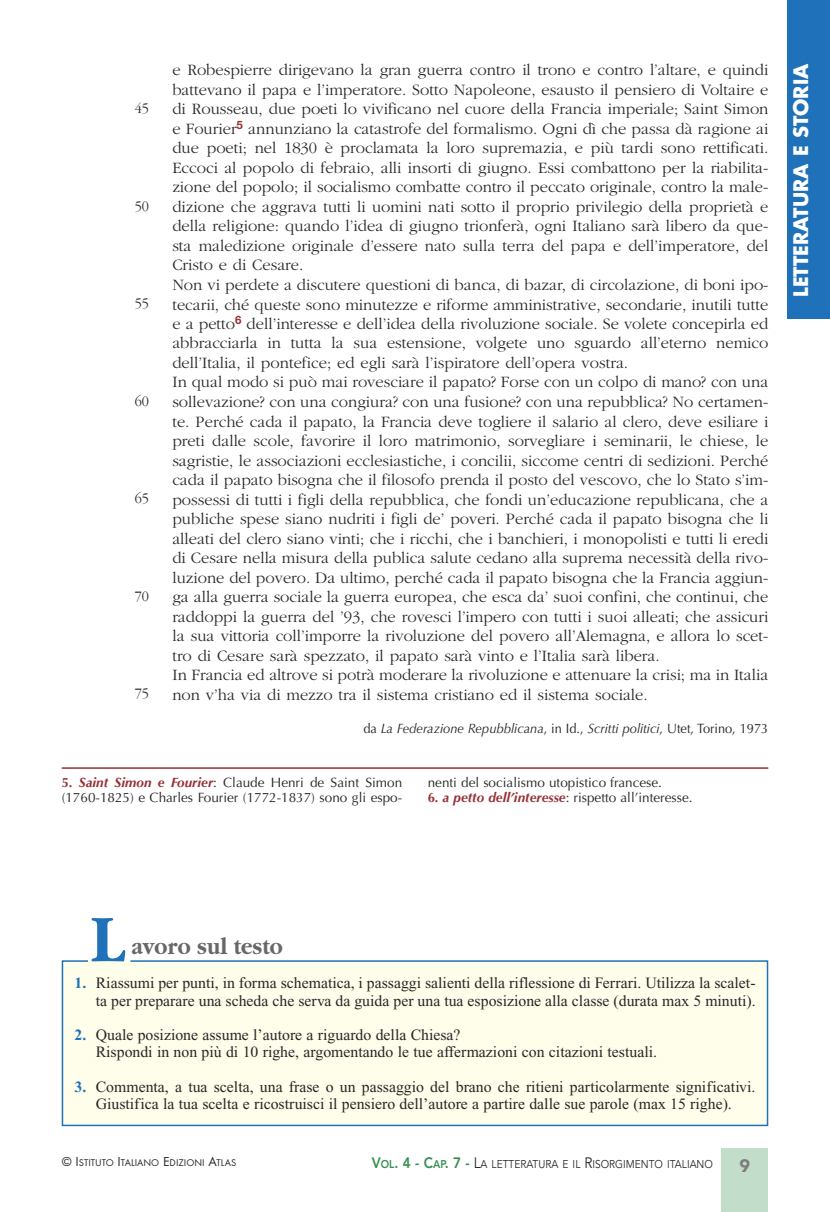
<style>
.page{position:relative;width:830px;height:1212px;background:#fff}
.page>*{position:absolute;margin:0;border:0;box-sizing:border-box;transform-origin:0 0}
.t1{font:700 69.15px "Garamond";color:#1f71b9;scale:.9 1}
.t2{font:700 24px "Garamond";color:#686768;scale:.9 1}
.t3{font:700 19.5px "Futura";color:#fff}
.t4{font:900 18px "Avenir";color:#7d7d7d}
.t5{font:300 16.5px/19.5px "Garamond";color:#272627}
.t6{font:15.75px/17.2px "Times New Roman";color:#272627;text-align:right}
.t7{font:300 15px "Garamond";color:#272627;scale:.95 1}
.t8{font:13.5px/15px "Optima";color:#272627}
.t9{font:italic 13.5px "Optima";color:#272627;scale:.95 1}
.t10{font:11.25px "Avenir";color:#272627;scale:.9 1}
.t11{font:10.2px "Futura T";color:#272627}
.s1{font-style:normal}
.s2{font-weight:700;color:#973035}
.s3{font-weight:700;font-style:italic;color:#973035}
.s4{font-weight:700;color:#1f71b9}
.s5{font-size:13.5px}
.s6{font-weight:800;font-size:15px;color:#388f52}
.s7{font-weight:800;color:#388f52}
.s8{font-size:15px}
</style>
<div class="page">
<div style="left:787px;top:0;width:42px;height:319px;background:#1f71b9"></div>
<div style="left:721px;top:1148px;width:46px;height:64px;background:#c3ddcb"></div>
<hr style="left:62px;top:767px;width:705px;height:2px;background:#973035">
<div style="left:61px;top:960px;width:707px;height:167px;background:#fffeea"></div>
<p class="t7" style="left:135px;top:99px;width:16px">45</p>
<p class="t7" style="left:135px;top:197px;width:16px">50</p>
<p class="t7" style="left:135px;top:294px;width:16px">55</p>
<p class="t7" style="left:135px;top:392px;width:16px">60</p>
<p class="t7" style="left:135px;top:489px;width:16px">65</p>
<p class="t7" style="left:135px;top:587px;width:16px">70</p>
<p class="t7" style="left:135px;top:684px;width:16px">75</p>
<p class="t5" style="left:172px;top:60px;width:597px">e Robespierre dirigevano la gran guerra contro il trono e contro l’altare, e quindi battevano il papa e l’imperatore. Sotto Napoleone, esausto il pensiero di Voltaire e di Rousseau, due poeti lo vivificano nel cuore della Francia imperiale; Saint Simon e Fourier<sup>5</sup> annunziano la catastrofe del formalismo. Ogni dì che passa dà ragione ai due poeti; nel 1830 è proclamata la loro supremazia, e più tardi sono rettificati.<br>Eccoci al popolo di febraio, alli insorti di giugno. Essi combattono per la riabilita&shy;zione del popolo; il socialismo combatte contro il peccato originale, contro la male&shy;dizione che aggrava tutti li uomini nati sotto il proprio privilegio della proprietà e della religione: quando l’idea di giugno trionferà, ogni Italiano sarà libero da que&shy;sta maledizione originale d’essere nato sulla terra del papa e dell’imperatore, del Cristo e di Cesare.<br>Non vi perdete a discutere questioni di banca, di bazar, di circolazione, di boni ipo&shy;tecarii, ché queste sono minutezze e riforme amministrative, secondarie, inutili tutte e a petto<sup>6</sup> dell’interesse e dell’idea della rivoluzione sociale. Se volete concepirla ed abbracciarla in tutta la sua estensione, volgete uno sguardo all’eterno nemico dell’Italia, il pontefice; ed egli sarà l’ispiratore dell’opera vostra.<br>In qual modo si può mai rovesciare il papato? Forse con un colpo di mano? con una sollevazione? con una congiura? con una fusione? con una repubblica? No certamen&shy;te. Perché cada il papato, la Francia deve togliere il salario al clero, deve esiliare i preti dalle scole, favorire il loro matrimonio, sorvegliare i seminarii, le chiese, le sagristie, le associazioni ecclesiastiche, i concilii, siccome centri di sedizioni. Perché cada il papato bisogna che il filosofo prenda il posto del vescovo, che lo Stato s’im&shy;possessi di tutti i figli della repubblica, che fondi un’educazione republicana, che a publiche spese siano nudriti i figli de’ poveri. Perché cada il papato bisogna che li alleati del clero siano vinti; che i ricchi, che i banchieri, i monopolisti e tutti li eredi di Cesare nella misura della publica salute cedano alla suprema necessità della rivo&shy;luzione del povero. Da ultimo, perché cada il papato bisogna che la Francia aggiun&shy;ga alla guerra sociale la guerra europea, che esca da’ suoi confini, che continui, che raddoppi la guerra del ’93, che rovesci l’impero con tutti i suoi alleati; che assicuri la sua vittoria coll’imporre la rivoluzione del povero all’Alemagna, e allora lo scet&shy;tro di Cesare sarà spezzato, il papato sarà vinto e l’Italia sarà libera.<br>In Francia ed altrove si potrà moderare la rivoluzione e attenuare la crisi; ma in Italia non v’ha via di mezzo tra il sistema cristiano ed il sistema sociale.</p>
<p class="t9" style="left:363px;top:722px;width:427px"><span class="s1">da</span> La Federazione Repubblicana<span class="s1">, in Id.,</span> Scritti politici<span class="s1">, Utet, Torino, 1973</span></p>
<p class="t8" style="left:62px;top:776px;width:342px"><span class="s2">5.</span> <span class="s3">Saint Simon e Fourier</span>: Claude Henri de Saint Simon (1760-1825) e Charles Fourier (1772-1837) sono gli espo-</p>
<p class="t8" style="left:427px;top:776px;width:235px">nenti del socialismo utopistico francese.</p>
<p class="t8" style="left:427px;top:791px;width:266px"><span class="s2">6.</span> <span class="s3">a petto dell’interesse</span>: rispetto all’interesse.</p>
<p class="t3" style="left:791px;top:297px;width:235px;rotate:-90deg">LETTERATURA E STORIA</p>
<h1 class="t1" style="left:91px;top:897px;width:39px">L</h1>
<h2 class="t2" style="left:131px;top:932px;width:169px">avoro sul testo</h2>
<p class="t6" style="left:74px;top:976px;width:682px"><span class="s4">1.</span> Riassumi per punti, in forma schematica, i passaggi salienti della riflessione di Ferrari. Utilizza la scalet&shy;ta per preparare una scheda che serva da guida per una tua esposizione alla classe (durata max 5 minuti).</p>
<p class="t6" style="left:96px;top:1027px;width:562px;text-align:left;text-indent:-21px"><span class="s4">2.</span> Quale posizione assume l’autore a riguardo della Chiesa?<br>Rispondi in non più di 10 righe, argomentando le tue affermazioni con citazioni testuali.</p>
<p class="t6" style="left:74px;top:1079px;width:682px;text-align:center"><span class="s4">3.</span> Commenta, a tua scelta, una frase o un passaggio del brano che ritieni particolarmente significativi.<br>Giustifica la tua scelta e ricostruisci il pensiero dell’autore a partire dalle sue parole (max 15 righe).</p>
<p class="t11" style="left:62px;top:1156px;width:176px"><span class="s5">© I</span>STITUTO <span class="s5">I</span>TALIANO <span class="s5">E</span>DIZIONI <span class="s5">A</span>TLAS</p>
<p class="t10" style="left:371px;top:1159px;width:380px"><span class="s6">V</span><span class="s7">OL</span><span class="s6">. 4 - C</span><span class="s7">AP</span><span class="s6">. 7 -</span> <span class="s8">L</span>A LETTERATURA E IL <span class="s8">R</span>ISORGIMENTO ITALIANO</p>
<p class="t4" style="left:739px;top:1159px;width:12px">9</p>
</div>
